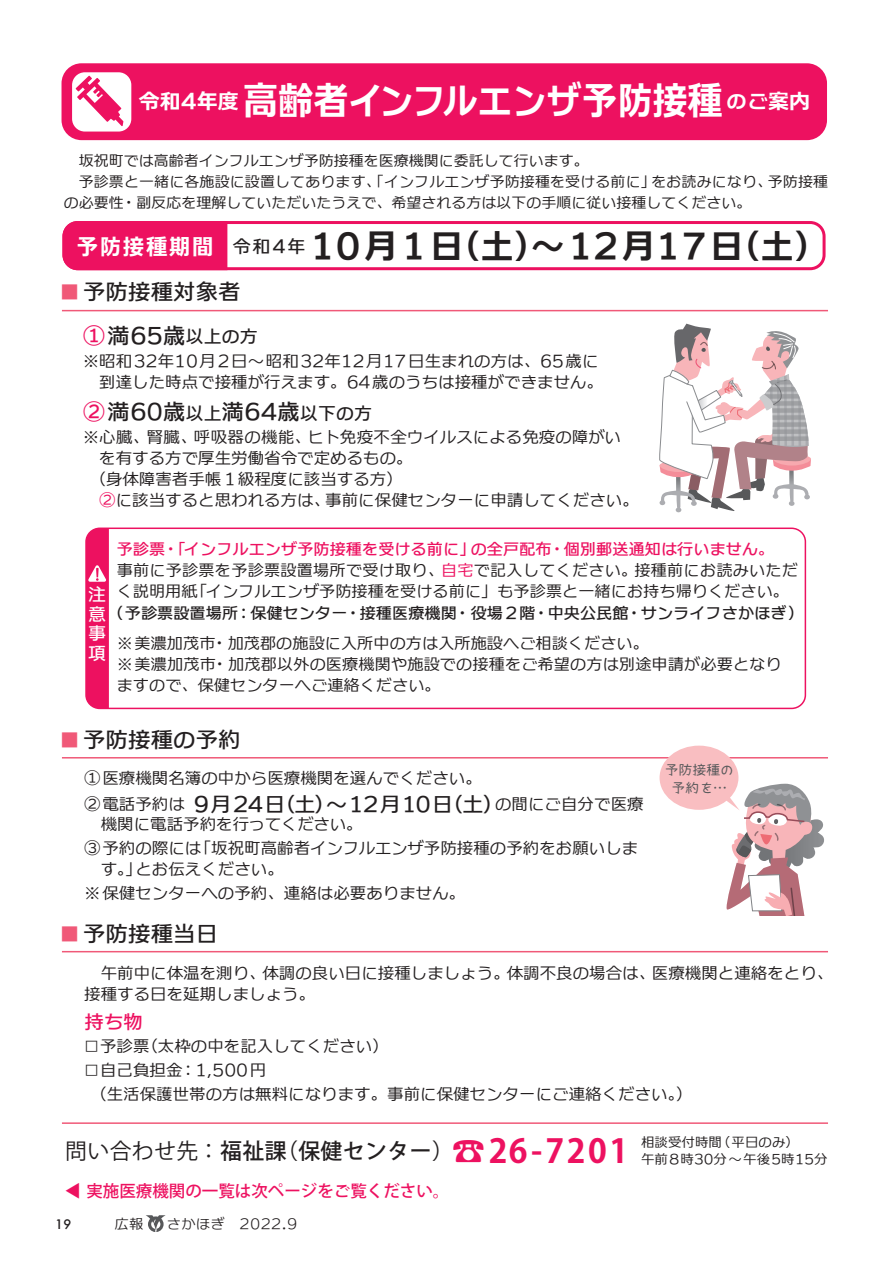
<style>
.page{position:relative;width:893px;height:1263px;background:#fff}
.page>*{position:absolute;margin:0;border:0;box-sizing:border-box;transform-origin:0 0}
.t1{font:39px "C4 Universal Line DSP E";color:#fff;scale:.9 1}
.t2{font:34.5px "C4 Universal Line DSP E";letter-spacing:.12em;color:#231f20;scale:.95 1}
.t3{font:22.5px "C4 Universal Line DSP D";color:#231f20}
.t4{font:22.5px "C4 Universal Line DSP E";letter-spacing:.08em;color:#fff;scale:.95 1}
.t5{font:500 21.9px "Koz Go Pr 6 N";letter-spacing:.02em;color:#231f20}
.t6{font:21px "C4 Universal Line DSP D";letter-spacing:.06em;color:#231f20}
.t7{font:19.5px "C4 Universal Line DSP D";color:#ed1160}
.t8{font:18px "C4 Universal Line DSP D";color:#231f20}
.t9{font:18px/19.8px "C4 Universal Line DSP D";color:#fff}
.t10{font:16.5px/24px "C4 Universal Line DSP R";color:#231f20}
.t11{font:500 16.5px "Koz Go Pr 6 N";color:#ed1160;scale:1.25 1}
.t12{font:16.2px/21px "C4 Universal Line DSP R";color:#231f20}
.t13{font:16.2px "C4 Universal Line DSP D";color:#231f20}
.t14{font:16.2px "C4 Universal Line DSP D";color:#ed1160}
.t15{font:15px/21px "C4 Universal Line DSP R";color:#231f20}
.t16{font:14.25px "C4 Universal Line DSP L";letter-spacing:.02em;color:#231f20}
.t17{font:13.95px/18px "Hatsukoi Friendsmini";color:#57585a;text-align:center}
.t18{font:13.5px/16.5px "C4 Universal Line DSP R";color:#231f20}
.t19{font:500 12.75px "Futura";color:#231f20}
.s1{color:#f05978}
.s2{color:#ed1160}
.s3{font-size:18px}
.s4{font-size:18px;color:#fff}
.s5{font-family:"C4 Universal Line DSP R";font-size:16.5px}
.s6{font-weight:400}
.s7{font-weight:700;font-size:32.85px;color:#ed1160}
</style>
<div class="page">
<div style="left:62px;top:63px;width:765px;height:77px;background:#ed1160;border-radius:20px"></div>
<div style="left:72px;top:72px;width:59px;height:60px;background:#fff;border-radius:13px"></div>
<svg style="left:76px;top:76px;width:47px;height:50px"></svg>
<div style="left:62px;top:221px;width:764px;height:49px;border:3px solid #ed1160;border-radius:14px"></div>
<div style="left:85px;top:527px;width:721px;height:182px;border:2px solid #ed1160;border-radius:14px"></div>
<div style="left:62px;top:221px;width:167px;height:50px;background:#ed1160"></div>
<svg style="left:659px;top:324px;width:152px;height:188px"></svg>
<hr style="left:62px;top:757px;width:766px;height:1px;background:#f05978">
<hr style="left:62px;top:310px;width:766px;height:1px;background:#f05978">
<hr style="left:62px;top:951px;width:766px;height:1px;background:#f05978">
<hr style="left:62px;top:1122px;width:766px;height:2px;background:#f05978">
<svg style="left:660px;top:746px;width:166px;height:169px"></svg>
<svg style="left:86px;top:528px;width:23px;height:180px;background:#ed1e68"></svg>
<svg style="left:146px;top:1215px;width:20px;height:17px"></svg>
<h1 class="t1" style="left:139px;top:81px;width:747px"><sup>令和4年度</sup>高齢者インフルエンザ予防接種<sup>のご案内</sup></h1>
<p class="t15" style="left:64px;top:149px;width:766px">　坂祝町では高齢者インフルエンザ予防接種を医療機関に委託して行います。<br>　予診票と一緒に各施設に設置してあります、「インフルエンザ予防接種を受ける前に」をお読みになり、予防接種の必要性・副反応を理解していただいたうえで、希望される方は以下の手順に従い接種してください。</p>
<h3 class="t4" style="left:77px;top:235px;width:146px">予防接種期間</h3>
<h2 class="t2" style="left:310px;top:228px;width:545px">10月1日（土）〜12月17日（土）</h2>
<p class="t8" style="left:233px;top:237px;width:74px">令和4年</p>
<h3 class="t3" style="left:58px;top:281px;width:184px"><span class="s1">■</span>予防接種対象者</h3>
<h3 class="t3" style="left:83px;top:324px;width:177px"><span class="s2">①</span>満65歳<span class="s3">以上の方</span></h3>
<p class="t10" style="left:83px;top:350px;width:522px;line-height:21px;text-align:right">※昭和32年10月2日〜昭和32年12月17日生まれの方は、65歳に到達した時点で接種が行えます。64歳のうちは接種ができません。</p>
<h3 class="t3" style="left:83px;top:400px;width:291px"><span class="s2">②</span>満60歳<span class="s3">以上</span>満64歳<span class="s3">以下の方</span></h3>
<p class="t10" style="left:83px;top:425px;width:540px">※心臓、腎臓、呼吸器の機能、ヒト免疫不全ウイルスによる免疫の障がい</p>
<p class="t10" style="left:99px;top:446px;width:315px">を有する方で厚生労働省令で定めるもの。</p>
<p class="t10" style="left:83px;top:467px;width:322px">　（身体障害者手帳１級程度に該当する方）</p>
<p class="t10" style="left:99px;top:488px;width:541px"><span class="s2">②</span>に該当すると思われる方は、事前に保健センターに申請してください。</p>
<p class="t14" style="left:117px;top:540px;width:659px">予診票・「インフルエンザ予防接種を受ける前に」の全戸配布・個別郵送通知は行いません。</p>
<p class="t12" style="left:117px;top:559px;width:683px">事前に予診票を予診票設置場所で受け取り、<span class="s2">自宅</span>で記入してください。接種前にお読みいただく説明用紙「インフルエンザ予防接種を受ける前に」も予診票と一緒にお持ち帰りください。</p>
<p class="t12" style="left:117px;top:633px;width:667px">※美濃加茂市・加茂郡の施設に入所中の方は入所施設へご相談ください。<br>※美濃加茂市・加茂郡以外の医療機関や施設での接種をご希望の方は別途申請が必要となりますので、保健センターへご連絡ください。</p>
<p class="t9" style="left:88px;top:584px;width:19px">注</p>
<p class="t13" style="left:88px;top:605px;width:718px"><span class="s4">意</span>（予診票設置場所：保健センター・接種医療機関・役場２階・中央公民館・サンライフさかほぎ）</p>
<p class="t9" style="left:88px;top:624px;width:19px">事項</p>
<h3 class="t3" style="left:58px;top:728px;width:184px"><span class="s1">■</span>予防接種の予約</h3>
<p class="t17" style="left:665px;top:761px;width:71px">予防接種の予約を…</p>
<p class="t10" style="left:84px;top:765px;width:399px">①医療機関名簿の中から医療機関を選んでください。</p>
<p class="t6" style="left:84px;top:793px;width:561px"><span class="s5">②電話予約は</span> 9月24日（土）〜12月10日（土）<span class="s5">の間にご自分で医療</span></p>
<p class="t10" style="left:84px;top:812px;width:556px;text-indent:16px">機関に電話予約を行ってください。<br>③予約の際には「坂祝町高齢者インフルエンザ予防接種の予約をお願いしま</p>
<p class="t10" style="left:84px;top:857px;width:383px;text-indent:16px">す。」とお伝えください。<br>※保健センターへの予約、連絡は必要ありません。</p>
<h3 class="t3" style="left:58px;top:922px;width:161px"><span class="s1">■</span>予防接種当日</h3>
<p class="t10" style="left:84px;top:962px;width:751px;line-height:21px">　午前中に体温を測り、体調の良い日に接種しましょう。体調不良の場合は、医療機関と連絡をとり、接種する日を延期しましょう。</p>
<p class="t7" style="left:85px;top:1012px;width:60px">持ち物</p>
<p class="t10" style="left:84px;top:1033px;width:307px">□予診票（太枠の中を記入してください）</p>
<p class="t10" style="left:84px;top:1057px;width:610px">□自己負担金：1,500円<br>　（生活保護世帯の方は無料になります。事前に保健センターにご連絡ください。）</p>
<p class="t18" style="left:641px;top:1134px;width:188px">相談受付時間（平日のみ）<br>午前8時30分〜午後5時15分</p>
<h3 class="t5" style="left:65px;top:1138px;width:565px"><span class="s6">問い合わせ先：</span>福祉課（保健センター）<span class="s7">☎26-7201</span></h3>
<p class="t11" style="left:64px;top:1182px;width:310px">◀実施医療機関の一覧は次ページをご覧ください。</p>
<p class="t19" style="left:55px;top:1215px;width:18px">19</p>
<p class="t16" style="left:115px;top:1216px;width:30px">広報</p>
<p class="t16" style="left:167px;top:1216px;width:132px">さかほぎ　2022.9</p>
</div>
